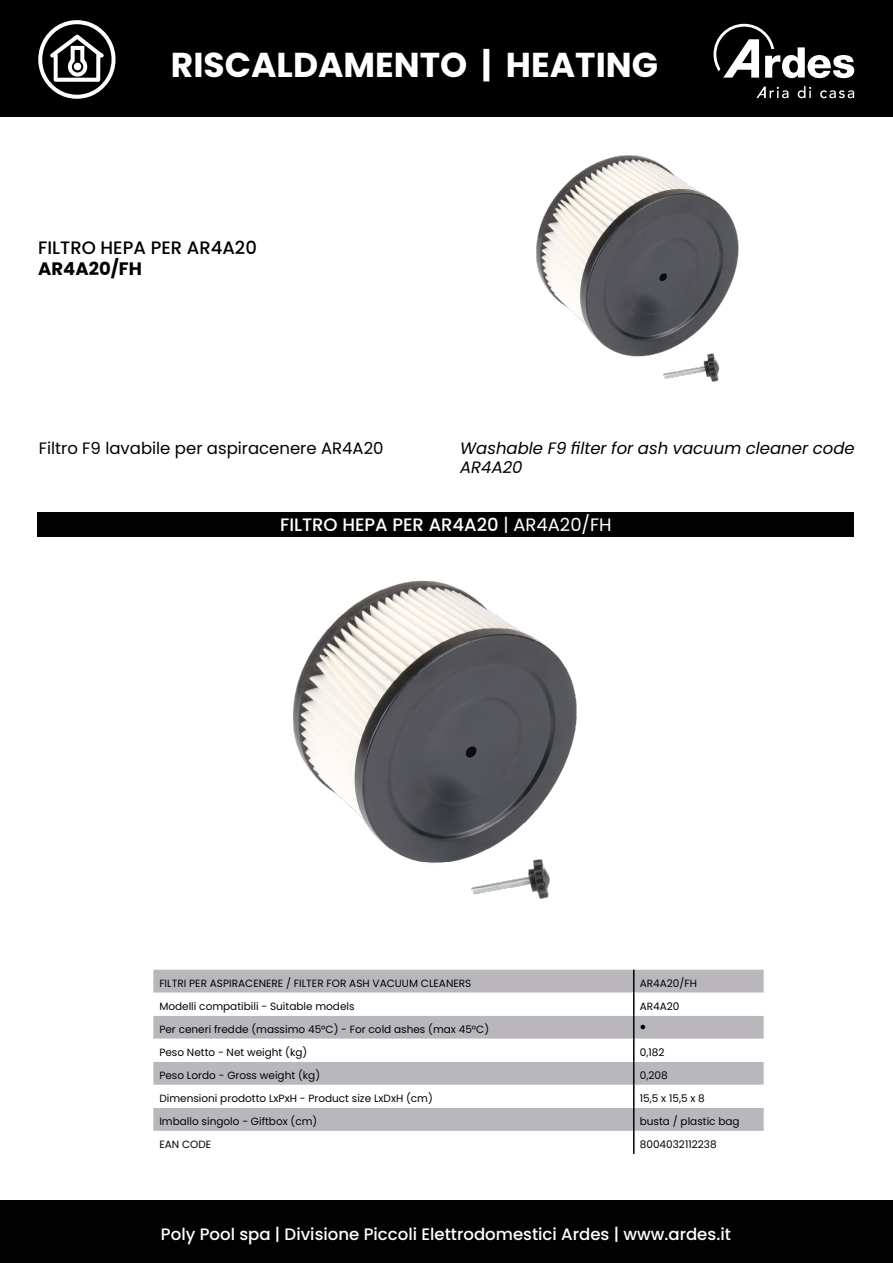
<style>
.page{position:relative;width:893px;height:1263px;background:#fff}
.page>*{position:absolute;margin:0;border:0;box-sizing:border-box;transform-origin:0 0}
.t1{font:700 34.5px "Poppins";color:#fff}
.t2{font:500 18px "Poppins";color:#fff}
.t3{font:500 18px "Poppins";color:#000}
.t4{font:700 18px "Poppins";color:#000}
.t5{font:500 16.5px "Poppins";color:#fff}
.t6{font:italic 16.5px/19.8px "Poppins";color:#000}
.t7{font:16.5px "Poppins";color:#000}
.t8{font:10.5px "Poppins";color:#020203}
.t9{font:10.5px "Impact";color:#020203}
.s1{font-weight:400}
</style>
<div class="page">
<div style="left:0;top:0;width:893px;height:117px;background:#000"></div>
<div style="left:0;top:1200px;width:893px;height:63px;background:#020203"></div>
<svg style="left:713px;top:24px;width:141px;height:54px"></svg>
<svg style="left:756px;top:87px;width:32px;height:11px"></svg>
<svg style="left:798px;top:86px;width:13px;height:12px"></svg>
<svg style="left:820px;top:90px;width:34px;height:8px"></svg>
<svg style="left:38px;top:20px;width:78px;height:79px"></svg>
<div style="left:38px;top:512px;width:816px;height:24px;background:#020203"></div>
<img style="left:292px;top:580px;width:285px;height:319px">
<img style="left:536px;top:155px;width:203px;height:227px">
<div style="left:153px;top:970px;width:611px;height:23px;background:#b9b7bb"></div>
<svg style="left:153px;top:993px;width:611px;height:161px"></svg>
<svg style="left:633px;top:970px;width:1px;height:184px"></svg>
<h1 class="t1" style="left:171px;top:45px;width:489px">RISCALDAMENTO | HEATING</h1>
<h2 class="t3" style="left:38px;top:237px;width:220px">FILTRO HEPA PER AR4A20</h2>
<h2 class="t4" style="left:38px;top:259px;width:105px">AR4A20/FH</h2>
<h3 class="t7" style="left:39px;top:438px;width:346px">Filtro F9 lavabile per aspiracenere AR4A20</h3>
<h3 class="t6" style="left:460px;top:438px;width:396px">Washable F9 filter for ash vacuum cleaner code<br>AR4A20</h3>
<h2 class="t2" style="left:280px;top:514px;width:333px">FILTRO HEPA PER AR4A20 <span class="s1">| AR4A20/FH</span></h2>
<p class="t8" style="left:159px;top:977px;width:313px">FILTRI PER ASPIRACENERE / FILTER FOR ASH VACUUM CLEANERS</p>
<p class="t8" style="left:640px;top:977px;width:59px">AR4A20/FH</p>
<p class="t8" style="left:159px;top:1000px;width:197px">Modelli compatibili - Suitable models</p>
<p class="t8" style="left:640px;top:1000px;width:41px">AR4A20</p>
<p class="t8" style="left:159px;top:1023px;width:331px">Per ceneri fredde (massimo 45°C) - For cold ashes (max 45°C)</p>
<p class="t9" style="left:640px;top:1018px;width:8px">●</p>
<p class="t8" style="left:159px;top:1046px;width:149px">Peso Netto - Net weight (kg)</p>
<p class="t8" style="left:640px;top:1046px;width:26px">0,182</p>
<p class="t8" style="left:159px;top:1069px;width:162px">Peso Lordo - Gross weight (kg)</p>
<p class="t8" style="left:640px;top:1069px;width:29px">0,208</p>
<p class="t8" style="left:159px;top:1092px;width:275px">Dimensioni prodotto LxPxH - Product size LxDxH (cm)</p>
<p class="t8" style="left:640px;top:1092px;width:67px">15,5 x 15,5 x 8</p>
<p class="t8" style="left:159px;top:1115px;width:159px">Imballo singolo - Giftbox (cm)</p>
<p class="t8" style="left:640px;top:1115px;width:101px">busta / plastic bag</p>
<p class="t8" style="left:159px;top:1138px;width:53px">EAN CODE</p>
<p class="t8" style="left:640px;top:1138px;width:78px">8004032112238</p>
<h3 class="t5" style="left:161px;top:1224px;width:571px">Poly Pool spa | Divisione Piccoli Elettrodomestici Ardes | www.ardes.it</h3>
</div>
